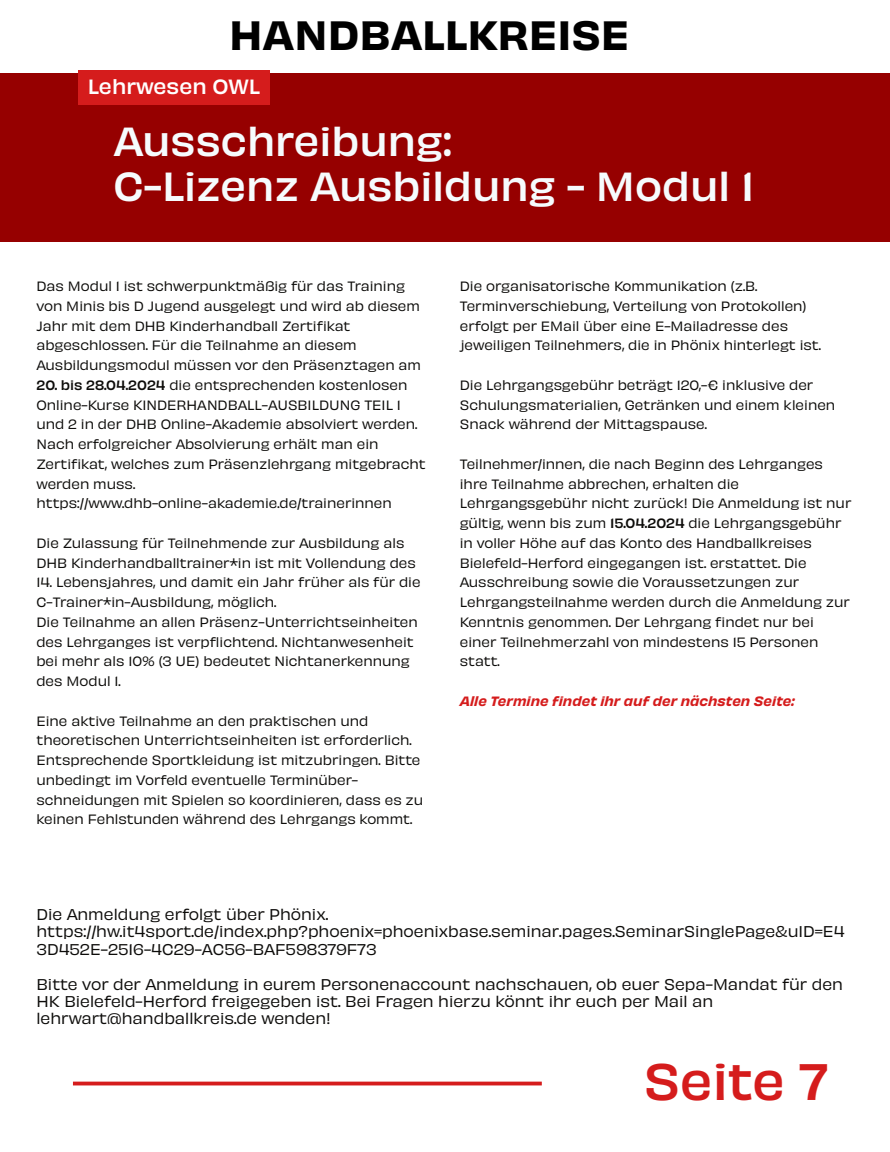
<style>
.page{position:relative;width:890px;height:1152px;background:#fff}
.page>*{position:absolute;margin:0;border:0;box-sizing:border-box;transform-origin:0 0}
.t1{font:500 47.6px "Obviously";color:#d51c1c}
.t2{font:38.4px "Obviously Semi";color:#000}
.t3{font:500 38px/44.4px "Obviously";color:#f6fbfd}
.t4{font:500 19.2px "Obviously";color:#fff}
.t5{font:14.4px/17.6px "Obviously";color:#0d0c0a}
.t6{font:12.8px/19.6px "Obviously";color:#0d0c0a}
.t7{font:italic 12.8px "Obviously Semi";color:#d51c1c}
.s1{font-weight:500}
</style>
<div class="page">
<hr style="left:73px;top:1082px;width:469px;height:3px;background:#d51c1c">
<div style="left:0;top:73px;width:890px;height:168px;background:#960000"></div>
<div style="left:79px;top:70px;width:191px;height:35px;background:#d51c1c"></div>
<h2 class="t2" style="left:229px;top:4px;width:402px">HANDBALLKREISE</h2>
<h3 class="t4" style="left:88px;top:71px;width:174px">Lehrwesen OWL</h3>
<h3 class="t3" style="left:113px;top:116px;width:642px">Ausschreibung:<br>C-Lizenz Ausbildung - Modul 1</h3>
<p class="t6" style="left:36px;top:275px;width:386px">Das Modul 1 ist schwerpunktmäßig für das Training von Minis bis D Jugend ausgelegt und wird ab diesem Jahr mit dem DHB Kinderhandball Zertifikat abgeschlossen. Für die Teilnahme an diesem Ausbildungsmodul müssen vor den Präsenztagen am</p>
<p class="t6" style="left:36px;top:374px;width:391px"><span class="s1">20. bis 28.04.2024</span> die entsprechenden kostenlosen Online-Kurse KINDERHANDBALL-AUSBILDUNG TEIL 1 und 2 in der DHB Online-Akademie absolviert werden.<br>Nach erfolgreicher Absolvierung erhält man ein Zertifikat, welches zum Präsenzlehrgang mitgebracht werden muss. https://www.dhb-online-akademie.de/trainerinnen</p>
<p class="t6" style="left:36px;top:532px;width:381px">Die Zulassung für Teilnehmende zur Ausbildung als<br>DHB Kinderhandballtrainer*in ist mit Vollendung des</p>
<p class="t6" style="left:36px;top:572px;width:386px">14. Lebensjahres, und damit ein Jahr früher als für die C-Trainer*in-Ausbildung, möglich.<br>Die Teilnahme an allen Präsenz-Unterrichtseinheiten des Lehrganges ist verpflichtend. Nichtanwesenheit bei mehr als 10% (3 UE) bedeutet Nichtanerkennung des Modul 1.</p>
<p class="t6" style="left:36px;top:710px;width:388px">Eine aktive Teilnahme an den praktischen und theoretischen Unterrichtseinheiten ist erforderlich.<br>Entsprechende Sportkleidung ist mitzubringen. Bitte unbedingt im Vorfeld eventuelle Terminüber&shy;schneidungen mit Spielen so koordinieren, dass es zu keinen Fehlstunden während des Lehrgangs kommt.</p>
<p class="t6" style="left:460px;top:275px;width:363px">Die organisatorische Kommunikation (z.B.<br>Terminverschiebung, Verteilung von Protokollen) erfolgt per EMail über eine E-Mailadresse des jeweiligen Teilnehmers, die in Phönix hinterlegt ist.</p>
<p class="t6" style="left:460px;top:374px;width:377px">Die Lehrgangsgebühr beträgt 120,-€ inklusive der<br>Schulungsmaterialien, Getränken und einem kleinen<br>Snack während der Mittagspause.</p>
<p class="t6" style="left:460px;top:453px;width:393px">Teilnehmer/innen, die nach Beginn des Lehrganges ihre Teilnahme abbrechen, erhalten die Lehrgangsgebühr nicht zurück! Die Anmeldung ist nur gültig, wenn bis zum <span class="s1">15.04.2024</span> die Lehrgangsgebühr in voller Höhe auf das Konto des Handballkreises Bielefeld-Herford eingegangen ist. erstattet. Die Ausschreibung sowie die Voraussetzungen zur Lehrgangsteilnahme werden durch die Anmeldung zur Kenntnis genommen. Der Lehrgang findet nur bei einer Teilnehmerzahl von mindestens 15 Personen statt.</p>
<p class="t7" style="left:460px;top:691px;width:336px">Alle Termine findet ihr auf der nächsten Seite:</p>
<p class="t5" style="left:36px;top:904px;width:810px">Die Anmeldung erfolgt über Phönix. https://hw.it4sport.de/index.php?phoenix=phoenixbase.seminar.pages.SeminarSinglePage&amp;uID=E4<br>3D452E-2516-4C29-AC56-BAF598379F73</p>
<p class="t5" style="left:36px;top:974px;width:808px">Bitte vor der Anmeldung in eurem Personenaccount nachschauen, ob euer Sepa-Mandat für den<br>HK Bielefeld-Herford freigegeben ist. Bei Fragen hierzu könnt ihr euch per Mail an lehrwart@handballkreis.de wenden!</p>
<h1 class="t1" style="left:644px;top:1044px;width:186px">Seite 7</h1>
</div>
